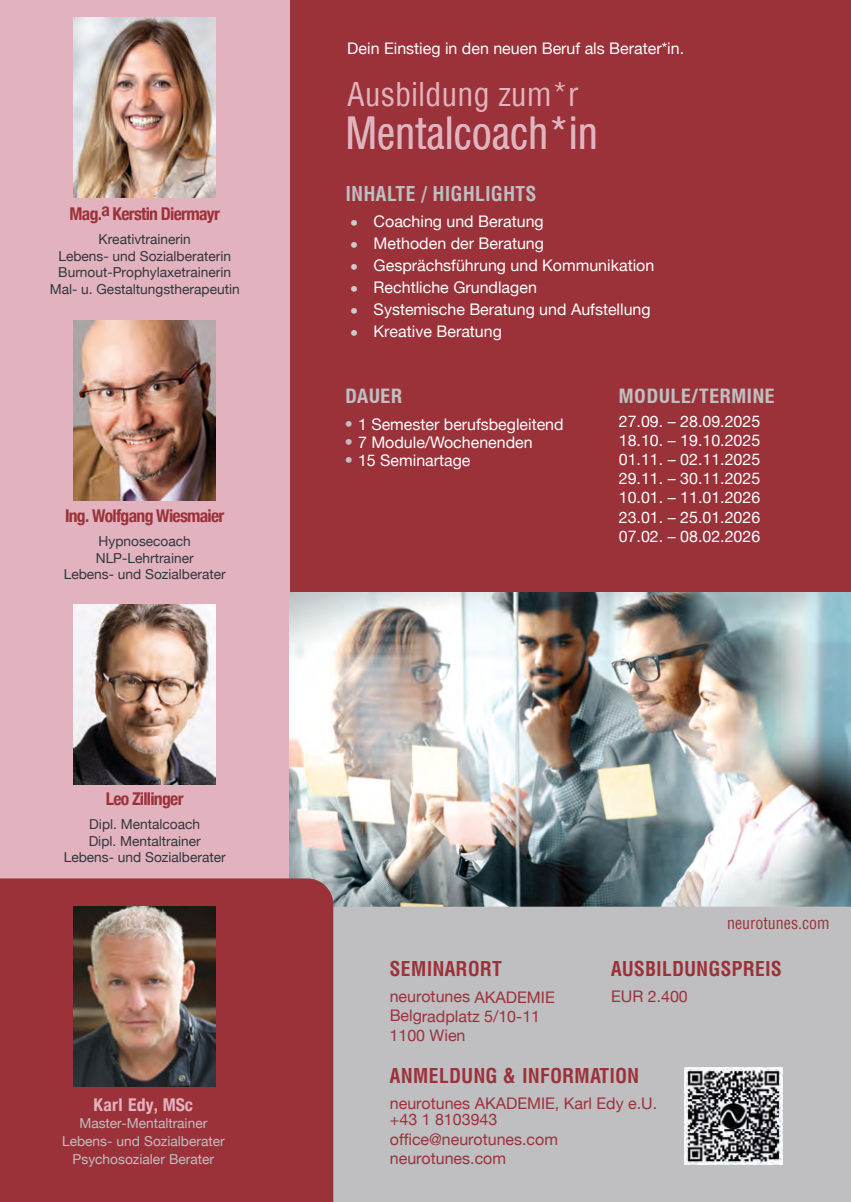
<style>
.page{position:relative;width:851px;height:1202px;background:#fff}
.page>*{position:absolute;margin:0;border:0;box-sizing:border-box;transform-origin:0 0}
.t1{font:condensed 43.2px "Helvetica";color:#d1b9cc;scale:.94 1}
.t2{font:condensed 32px "Helvetica";color:#e2b3be}
.t3{font:700 condensed 20px "Helvetica";letter-spacing:.03em;color:#9b323a}
.t4{font:700 20px "Helvetica Neue LT57 Cn";letter-spacing:.04em;color:#bfbfc2}
.t5{font:700 condensed 20px "Helvetica";letter-spacing:.035em;color:#bfbec1}
.t6{font:700 condensed 17.6px "Helvetica Neue";letter-spacing:-.04em;color:#9b323a}
.t7{font:700 condensed 17.6px "Helvetica Neue";letter-spacing:.02em;color:#e2b3be}
.t8{font:16px/19.2px "Helvetica Neue";color:#fff}
.t9{font:16px/19.2px "Helvetica Neue";color:#9b323a}
.t10{font:condensed 16px "Helvetica";color:#9b323a}
.t11{font:16px/22px "Verdana";color:#ccc;text-align:justify}
.t12{font:13.8px/16.4px "Helvetica Neue";color:#31353e;text-align:center}
.t13{font:13.8px/17.6px "Helvetica Neue";color:#bfbec1;text-align:center}
.s1{font-family:"Verdana";color:#bfbfc2}
</style>
<div class="page">
<div style="left:287px;top:0;width:563px;height:1167px;background:#9b323a"></div>
<div style="left:0;top:0;width:290px;height:1167px;background:#e2b3be"></div>
<img style="left:74px;top:17px;width:142px;height:180px">
<img style="left:290px;top:592px;width:560px;height:315px">
<div style="left:333px;top:907px;width:517px;height:295px;background:#bfbec1"></div>
<div style="left:0;top:878px;width:333px;height:324px;background:#9b323a"></div>
<img style="left:74px;top:907px;width:142px;height:180px">
<img style="left:74px;top:321px;width:142px;height:180px">
<img style="left:74px;top:604px;width:142px;height:180px">
<img style="left:685px;top:1067px;width:97px;height:97px">
<p class="t6" style="left:70px;top:203px;width:152px">Mag.a Kerstin Diermayr</p>
<p class="t12" style="left:50px;top:231px;width:191px">Kreativtrainerin<br>Lebens- und Sozialberaterin<br>Burnout-Prophylaxetrainerin<br>Mal- u. Gestaltungstherapeutin</p>
<p class="t6" style="left:65px;top:505px;width:161px">Ing. Wolfgang Wiesmaier</p>
<p class="t12" style="left:64px;top:533px;width:163px">Hypnosecoach<br>NLP-Lehrtrainer<br>Lebens- und Sozialberater</p>
<p class="t6" style="left:106px;top:789px;width:79px">Leo Zillinger</p>
<p class="t12" style="left:64px;top:816px;width:163px">Dipl. Mentalcoach<br>Dipl. Mentaltrainer<br>Lebens- und Sozialberater</p>
<p class="t7" style="left:94px;top:1094px;width:101px">Karl Edy, MSc</p>
<p class="t13" style="left:62px;top:1114px;width:164px">Master-Mentaltrainer<br>Lebens- und Sozialberater<br>Psychosozialer Berater</p>
<p class="t8" style="left:347px;top:39px;width:338px">Dein Einstieg in den neuen Beruf als Berater*in.</p>
<h2 class="t2" style="left:347px;top:82px;width:233px">Ausbildung zum*r</h2>
<h1 class="t1" style="left:345px;top:116px;width:270px">Mentalcoach*in</h1>
<p class="t5" style="left:346px;top:182px;width:192px">INHALTE / HIGHLIGHTS</p>
<p class="t11" style="left:350px;top:212px;width:10px">• • •</p>
<p class="t11" style="left:350px;top:279px;width:10px">• •</p>
<p class="t11" style="left:350px;top:322px;width:10px">•</p>
<p class="t8" style="left:373px;top:210px;width:282px;line-height:22px">Coaching und Beratung<br>Methoden der Beratung<br>Gesprächsführung und Kommunikation<br>Rechtliche Grundlagen<br>Systemische Beratung und Aufstellung<br>Kreative Beratung</p>
<p class="t4" style="left:345px;top:384px;width:58px">DAUER</p>
<p class="t4" style="left:619px;top:383px;width:157px">MODULE/TERMINE</p>
<p class="t8" style="left:619px;top:411px;width:143px;text-align:justify">27.09. – 28.09.2025<br>18.10. – 19.10.2025<br>01.11. – 02.11.2025<br>29.11. – 30.11.2025<br>10.01. – 11.01.2026<br>23.01. – 25.01.2026<br>07.02. – 08.02.2026</p>
<p class="t8" style="left:344px;top:414px;width:220px"><span class="s1">•</span> 1 Semester berufsbegleitend</p>
<p class="t8" style="left:344px;top:432px;width:189px"><span class="s1">•</span> 7 Module/Wochenenden</p>
<p class="t8" style="left:344px;top:450px;width:127px"><span class="s1">•</span> 15 Seminartage</p>
<p class="t3" style="left:390px;top:957px;width:113px">SEMINARORT</p>
<p class="t9" style="left:389px;top:987px;width:167px">neurotunes AKADEMIE<br>Belgradplatz 5/10-11<br>1100 Wien</p>
<p class="t10" style="left:727px;top:917px;width:104px">neurotunes.com</p>
<p class="t3" style="left:611px;top:957px;width:172px">AUSBILDUNGSPREIS</p>
<p class="t9" style="left:611px;top:987px;width:78px">EUR 2.400</p>
<p class="t3" style="left:390px;top:1064px;width:251px">ANMELDUNG &amp; INFORMATION</p>
<p class="t9" style="left:390px;top:1095px;width:269px;line-height:16px">neurotunes AKADEMIE, Karl Edy e.U. +43 1 8103943</p>
<p class="t9" style="left:390px;top:1129px;width:170px">office@neurotunes.com neurotunes.com</p>
</div>
